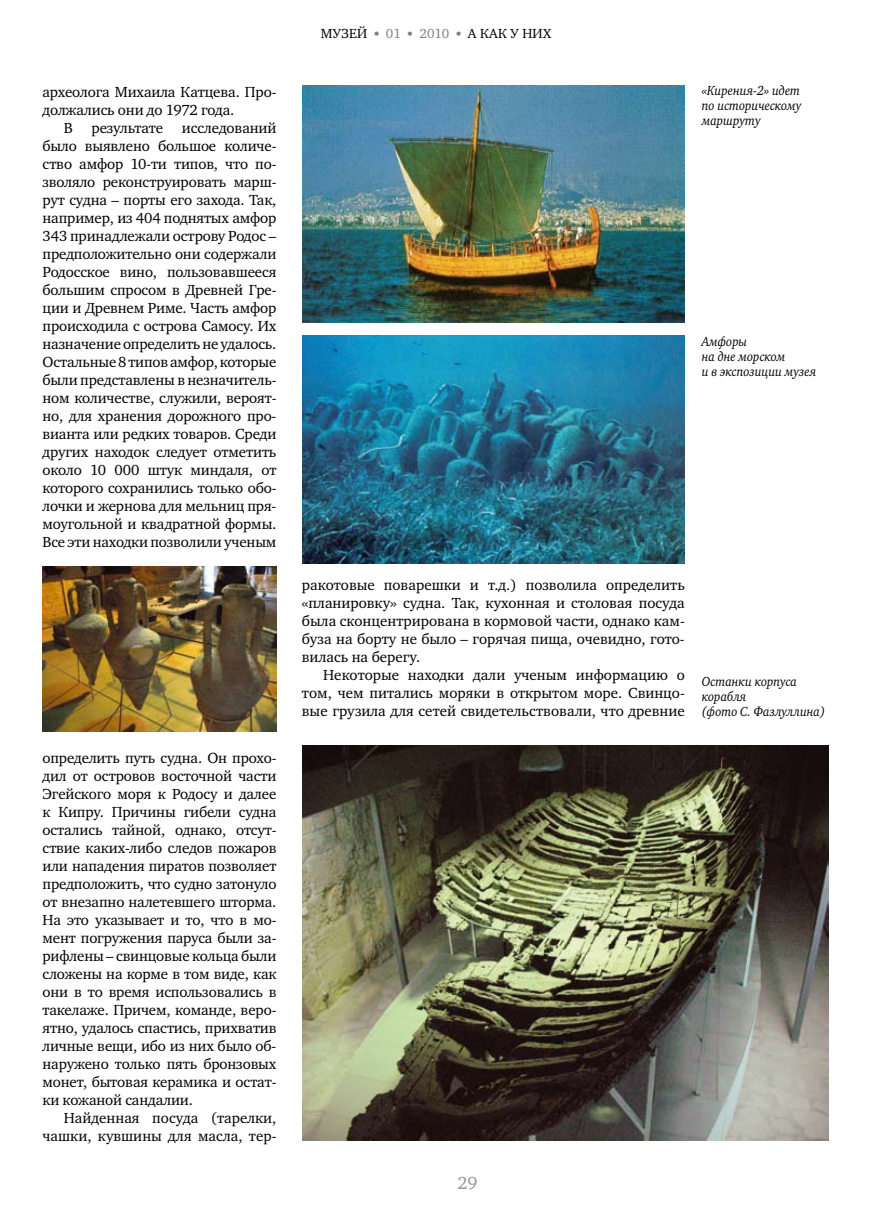
<style>
.page{position:relative;width:872px;height:1212px;background:#fff}
.page>*{position:absolute;margin:0;border:0;box-sizing:border-box;transform-origin:0 0}
.t1{font:18px "Charter C";color:#97979b}
.t2{font:15px/18px "Charter C";color:#000;text-align:justify}
.t3{font:italic 13.5px/15px "Charter C";color:#000;scale:.9 1}
.t4{font:13.5px "Charter C";color:#000}
.t5{font:13.5px "Charter C";letter-spacing:-.01em;color:#818084}
</style>
<div class="page">
<img style="left:302px;top:335px;width:383px;height:229px">
<img style="left:302px;top:746px;width:526px;height:395px">
<img style="left:302px;top:85px;width:383px;height:238px">
<img style="left:43px;top:566px;width:233px;height:165px">
<p class="t2" style="left:43px;top:83px;width:235px">археолога Михаила Катцева. Про-</p>
<p class="t2" style="left:43px;top:101px;width:193px">должались они до 1972 года.</p>
<p class="t2" style="left:64px;top:119px;width:9px">В</p>
<p class="t2" style="left:92px;top:119px;width:73px">результате</p>
<p class="t2" style="left:43px;top:119px;width:235px;text-indent:139px">исследований было выявлено большое количе&shy;ство амфор 10-ти типов, что по&shy;зволяло реконструировать марш&shy;рут судна – порты его захода. Так, например, из 404 поднятых амфор 343 принадлежали острову Родос – предположительно они содержали Родосское вино, пользовавшееся большим спросом в Древней Гре&shy;ции и Древнем Риме. Часть амфор происходила с острова Самосу. Их назначение определить не удалось.<br>Остальные 8 типов амфор, которые были представлены в незначитель&shy;ном количестве, служили, вероят&shy;но, для хранения дорожного про&shy;вианта или редких товаров. Среди других находок следует отметить около 10 000 штук миндаля, от которого сохранились только обо&shy;лочки и жернова для мельниц пря&shy;моугольной и квадратной формы.<br>Все эти находки позволили ученым</p>
<p class="t2" style="left:43px;top:749px;width:235px">определить путь судна. Он прохо&shy;дил от островов восточной части Эгейского моря к Родосу и далее к Кипру. Причины гибели судна остались тайной, однако, отсут&shy;ствие каких-либо следов пожаров или нападения пиратов позволяет предположить, что судно затонуло от внезапно налетевшего шторма.<br>На это указывает и то, что в мо&shy;мент погружения паруса были за&shy;рифлены – свинцовые кольца были сложены на корме в том виде, как они в то время использовались в такелаже. Причем, команде, веро&shy;ятно, удалось спастись, прихватив личные вещи, ибо из них было об&shy;наружено только пять бронзовых монет, бытовая керамика и остат&shy;ки кожаной сандалии.</p>
<p class="t2" style="left:43px;top:1109px;width:235px;text-align:right">Найденная посуда (тарелки, чашки, кувшины для масла, тер-</p>
<p class="t4" style="left:321px;top:26px;width:48px">музей</p>
<p class="t5" style="left:374px;top:26px;width:28px">● 01</p>
<p class="t5" style="left:408px;top:26px;width:43px">● 2010</p>
<p class="t4" style="left:456px;top:26px;width:95px"><sup>●</sup> а как у них</p>
<p class="t3" style="left:702px;top:83px;width:112px;text-align:justify">«Кирения-2» идет по историческому маршруту</p>
<p class="t3" style="left:702px;top:334px;width:129px">Амфоры<br>на дне морском<br>и в экспозиции музея</p>
<p class="t2" style="left:302px;top:576px;width:384px">ракотовые поварешки и т.д.) позволила определить «планировку» судна. Так, кухонная и столовая посуда была сконцентрирована в кормовой части, однако кам&shy;буза на борту не было – горячая пища, очевидно, гото&shy;вилась на берегу.</p>
<p class="t2" style="left:302px;top:666px;width:384px;text-indent:21px">Некоторые находки дали ученым информацию о том, чем питались моряки в открытом море. Свинцо&shy;вые грузила для сетей свидетельствовали, что древние</p>
<p class="t3" style="left:702px;top:674px;width:139px">Останки корпуса корабля<br>(фото С. Фазлуллина)</p>
<p class="t1" style="left:457px;top:1173px;width:22px">29</p>
</div>
